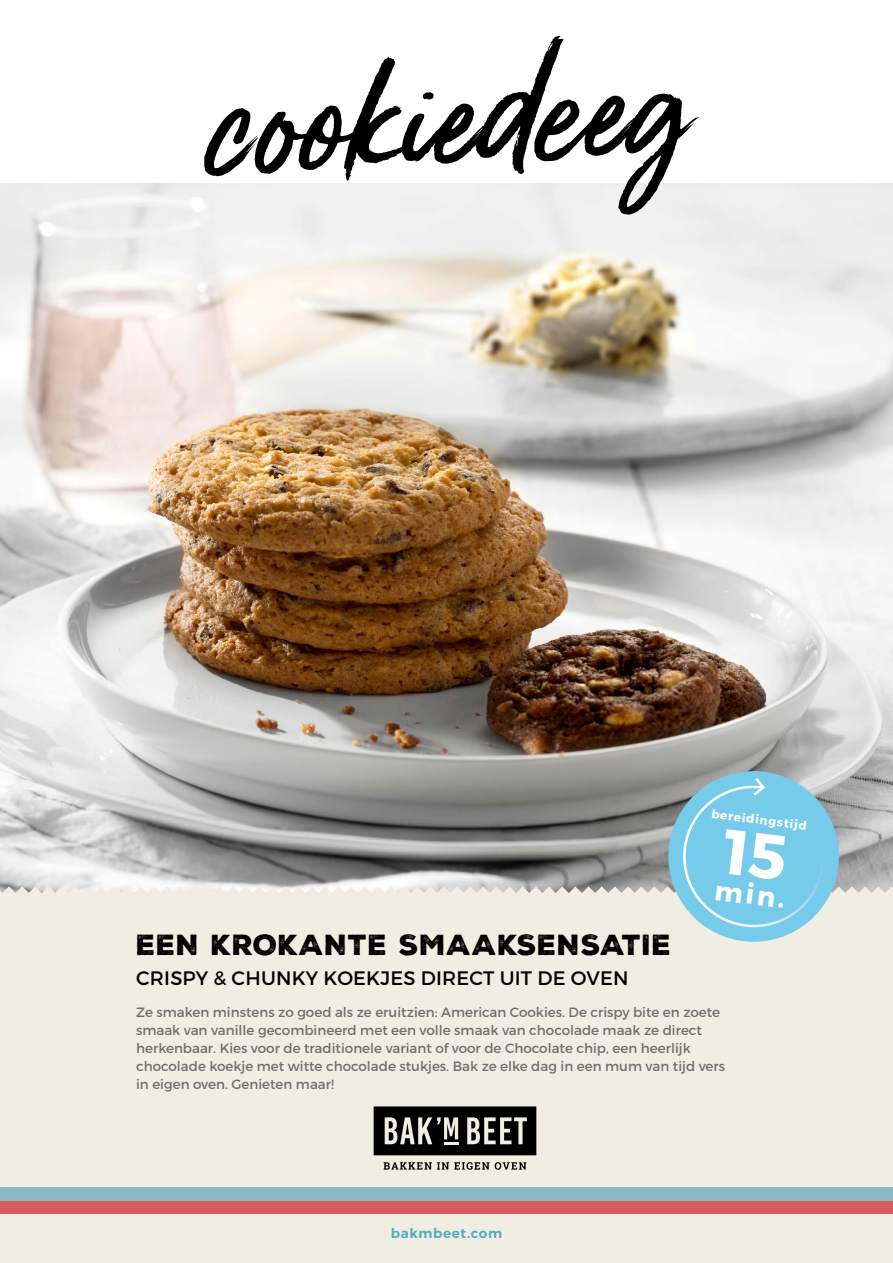
<style>
.page{position:relative;width:893px;height:1263px;background:#fff}
.page>*{position:absolute;margin:0;border:0;box-sizing:border-box;transform-origin:0 0}
.t1{font:157.35px "Gotcha";color:#000}
.t2{font:28.2px "Nexa Rust Sans Black 01";letter-spacing:.01em;color:#000}
.t3{font:700 27.3px "Montserrat";color:#fff}
.t4{font:19.5px "Montserrat";letter-spacing:.01em;color:#000}
.t5{font:13.5px/18px "Montserrat";color:#706f6f}
.t6{font:600 13.5px "Montserrat";letter-spacing:.05em;color:#53abc1}
.t7{font:700 12px "Montserrat";color:#fff}
</style>
<div class="page">
<img style="left:0;top:183px;width:893px;height:577px">
<div style="left:0;top:953px;width:893px;height:310px;background:#f0eee3"></div>
<svg style="left:384px;top:1162px;width:105px;height:8px"></svg>
<svg style="left:495px;top:1162px;width:31px;height:8px"></svg>
<svg style="left:374px;top:1106px;width:162px;height:49px;background:#363633"></svg>
<div style="left:0;top:1200px;width:893px;height:14px;background:#d75c60"></div>
<div style="left:0;top:1187px;width:893px;height:13px;background:#89b9c5"></div>
<svg style="left:0;top:760px;width:893px;height:193px;background:#b4bebe"></svg>
<h1 class="t1" style="left:196px;top:21px;width:486px;rotate:-3deg">coo kiedee g</h1>
<p class="t7" style="left:712px;top:806px;width:98px;rotate:7deg">bereidingstijd</p>
<h3 class="t3" style="left:717px;top:873px;width:72px;rotate:7deg">min.</h3>
<h2 class="t2" style="left:136px;top:926px;width:537px">EEN KROKANTE SMAAKSENSATIE</h2>
<h3 class="t4" style="left:136px;top:966px;width:494px">CRISPY &amp; CHUNKY KOEKJES DIRECT UIT DE OVEN</h3>
<p class="t5" style="left:136px;top:1003px;width:591px">Ze smaken minstens zo goed als ze eruitzien: American Cookies. De crispy bite en zoete smaak van vanille gecombineerd met een volle smaak van chocolade maak ze direct herkenbaar. Kies voor de traditionele variant of voor de Chocolate chip, een heerlijk chocolade koekje met witte chocolade stukjes. Bak ze elke dag in een mum van tijd vers in eigen oven. Genieten maar!</p>
<p class="t6" style="left:391px;top:1225px;width:113px">bakmbeet.com</p>
</div>
